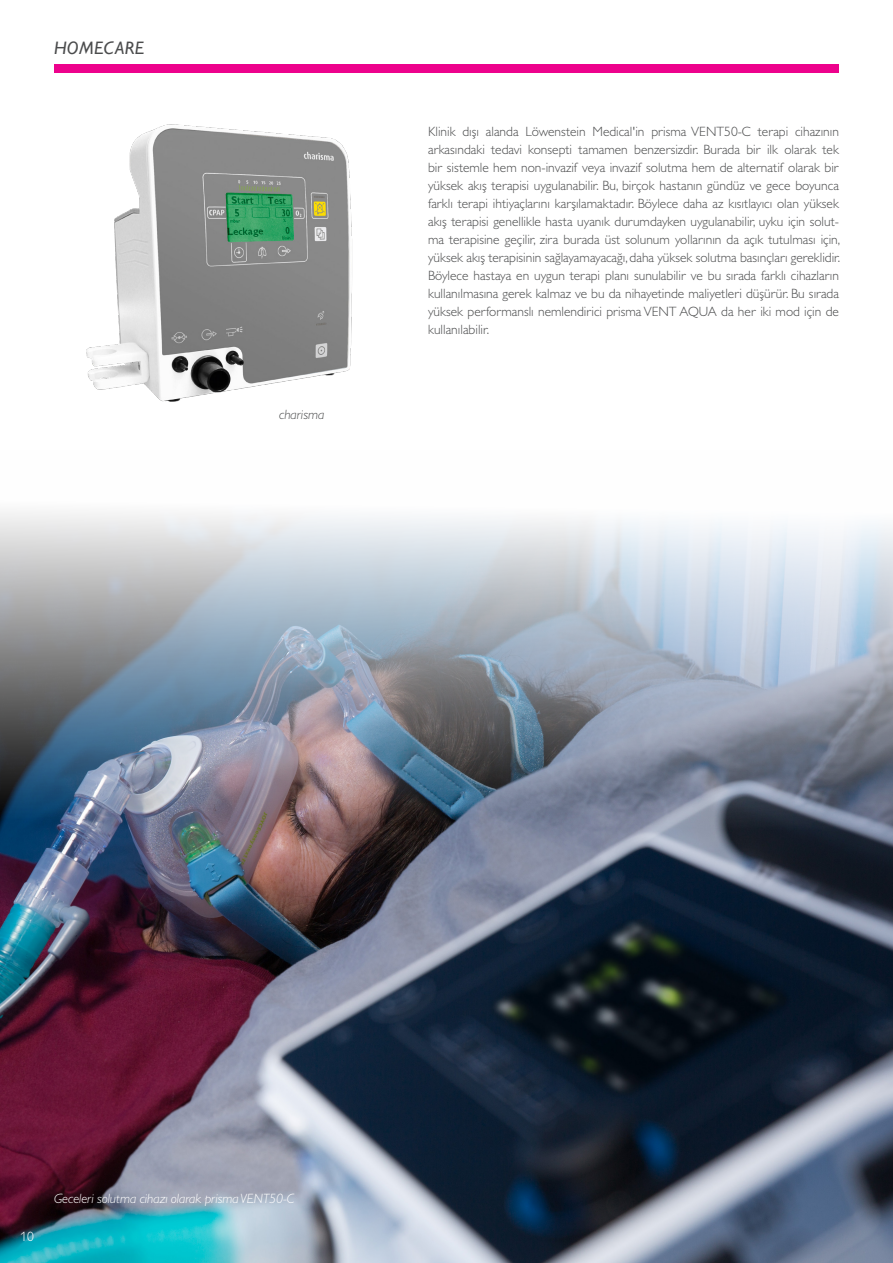
<style>
.page{position:relative;width:893px;height:1263px;background:#fff}
.page>*{position:absolute;margin:0;border:0;box-sizing:border-box;transform-origin:0 0}
.t1{font:italic 18px "Gill Sans";letter-spacing:.02em;color:#4b4c4d}
.Absatzformat_2{font:300 13.5px/18px "Gill Sans MT Pro";color:#4b4c4d;text-align:justify}
.t2{font:italic 300 13.5px "Gill Sans MT Pro";color:#fff}
.t3{font:italic 300 13.5px "Gill Sans MT Pro";color:#4b4c4d}
.t4{font:300 13.5px "Gill Sans MT Pro";color:#fff}
</style>
<div class="page">
<img style="left:0;top:512px;width:893px;height:751px">
<div style="left:54px;top:64px;width:785px;height:8px;background:#ed028c"></div>
<img style="left:86px;top:124px;width:266px;height:278px">
<p class="t1" style="left:54px;top:37px;width:91px">HOMECARE</p>
<p class="t3" style="left:279px;top:407px;width:47px">charisma</p>
<p class="Absatzformat_2" style="left:428px;top:122px;width:414px">Klinik dışı alanda Löwenstein Medical'in prisma VENT50-C terapi cihazının arkasındaki tedavi konsepti tamamen benzersizdir. Burada bir ilk olarak tek bir sistemle hem non-invazif veya invazif solutma hem de alternatif olarak bir yüksek akış terapisi uygulanabilir. Bu, birçok hastanın gündüz ve gece boyunca farklı terapi ihtiyaçlarını karşılamaktadır. Böylece daha az kısıtlayıcı olan yüksek akış terapisi genellikle hasta uyanık durumdayken uygulanabilir, uyku için solut&shy;ma terapisine geçilir, zira burada üst solunum yollarının da açık tutulması için, yüksek akış terapisinin sağlayamayacağı, daha yüksek solutma basınçları gereklidir.<br>Böylece hastaya en uygun terapi planı sunulabilir ve bu sırada farklı cihazların kullanılmasına gerek kalmaz ve bu da nihayetinde maliyetleri düşürür. Bu sırada yüksek performanslı nemlendirici prisma VENT AQUA da her iki mod için de kullanılabilir.</p>
<p class="t4" style="left:20px;top:1228px;width:15px">10</p>
<p class="t2" style="left:54px;top:1191px;width:242px">Geceleri solutma cihazı olarak prisma VENT50-C</p>
</div>
